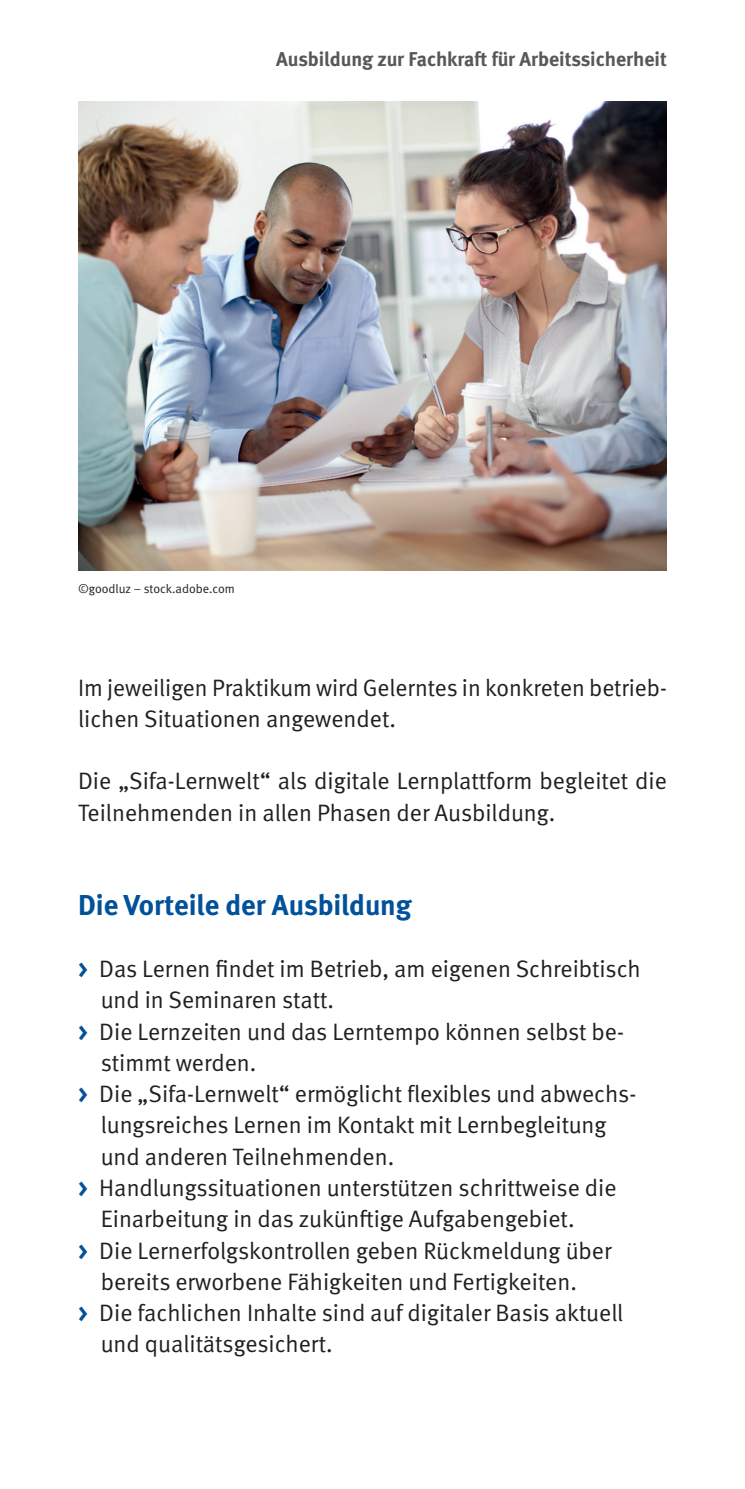
<style>
.page{position:relative;width:745px;height:1489px;background:#fff}
.page>*{position:absolute;margin:0;border:0;box-sizing:border-box;transform-origin:0 0}
.t1{font:700 28.75px "DGUV Meta";color:#01519b}
.t2{font:23.75px/31.2px "DGUV Meta";color:#231f20}
.t3{font:700 20px "DGUV Meta";color:#57585a}
.t4{font:12.5px "DGUV Meta";color:#231f20}
.s1{font-weight:700;color:#01519b}
</style>
<div class="page">
<img style="left:78px;top:102px;width:588px;height:468px">
<p class="t3" style="left:276px;top:47px;width:392px">Ausbildung zur Fachkraft für Arbeitssicherheit</p>
<p class="t4" style="left:78px;top:581px;width:158px">©goodluz – stock.adobe.com</p>
<p class="t2" style="left:78px;top:672px;width:590px">Im jeweiligen Praktikum wird Gelerntes in konkreten betrieb&shy;lichen Situationen angewendet.</p>
<p class="t2" style="left:78px;top:766px;width:590px">Die „Sifa-Lernwelt“ als digitale Lernplattform begleitet die<br>Teilnehmenden in allen Phasen der Ausbildung.</p>
<p class="t1" style="left:78px;top:887px;width:335px">Die Vorteile der Ausbildung</p>
<p class="t2" style="left:78px;top:953px;width:564px"><span class="s1">&gt;</span> Das Lernen findet im Betrieb, am eigenen Schreibtisch</p>
<p class="t2" style="left:101px;top:985px;width:235px">und in Seminaren statt.</p>
<p class="t2" style="left:78px;top:1016px;width:547px"><span class="s1">&gt;</span> Die Lernzeiten und das Lerntempo können selbst be-</p>
<p class="t2" style="left:101px;top:1047px;width:157px">stimmt werden.</p>
<p class="t2" style="left:78px;top:1078px;width:557px"><span class="s1">&gt;</span> Die „Sifa-Lernwelt“ ermöglicht flexibles und abwechs-</p>
<p class="t2" style="left:101px;top:1110px;width:507px">lungsreiches Lernen im Kontakt mit Lernbegleitung</p>
<p class="t2" style="left:101px;top:1141px;width:295px">und anderen Teilnehmenden.</p>
<p class="t2" style="left:78px;top:1172px;width:539px"><span class="s1">&gt;</span> Handlungssituationen unterstützen schrittweise die</p>
<p class="t2" style="left:101px;top:1203px;width:475px">Einarbeitung in das zukünftige Aufgabengebiet.</p>
<p class="t2" style="left:78px;top:1235px;width:534px"><span class="s1">&gt;</span> Die Lernerfolgskontrollen geben Rückmeldung über</p>
<p class="t2" style="left:101px;top:1266px;width:477px">bereits erworbene Fähigkeiten und Fertigkeiten.</p>
<p class="t2" style="left:78px;top:1297px;width:546px"><span class="s1">&gt;</span> Die fachlichen Inhalte sind auf digitaler Basis aktuell</p>
<p class="t2" style="left:101px;top:1328px;width:233px">und qualitätsgesichert.</p>
</div>
